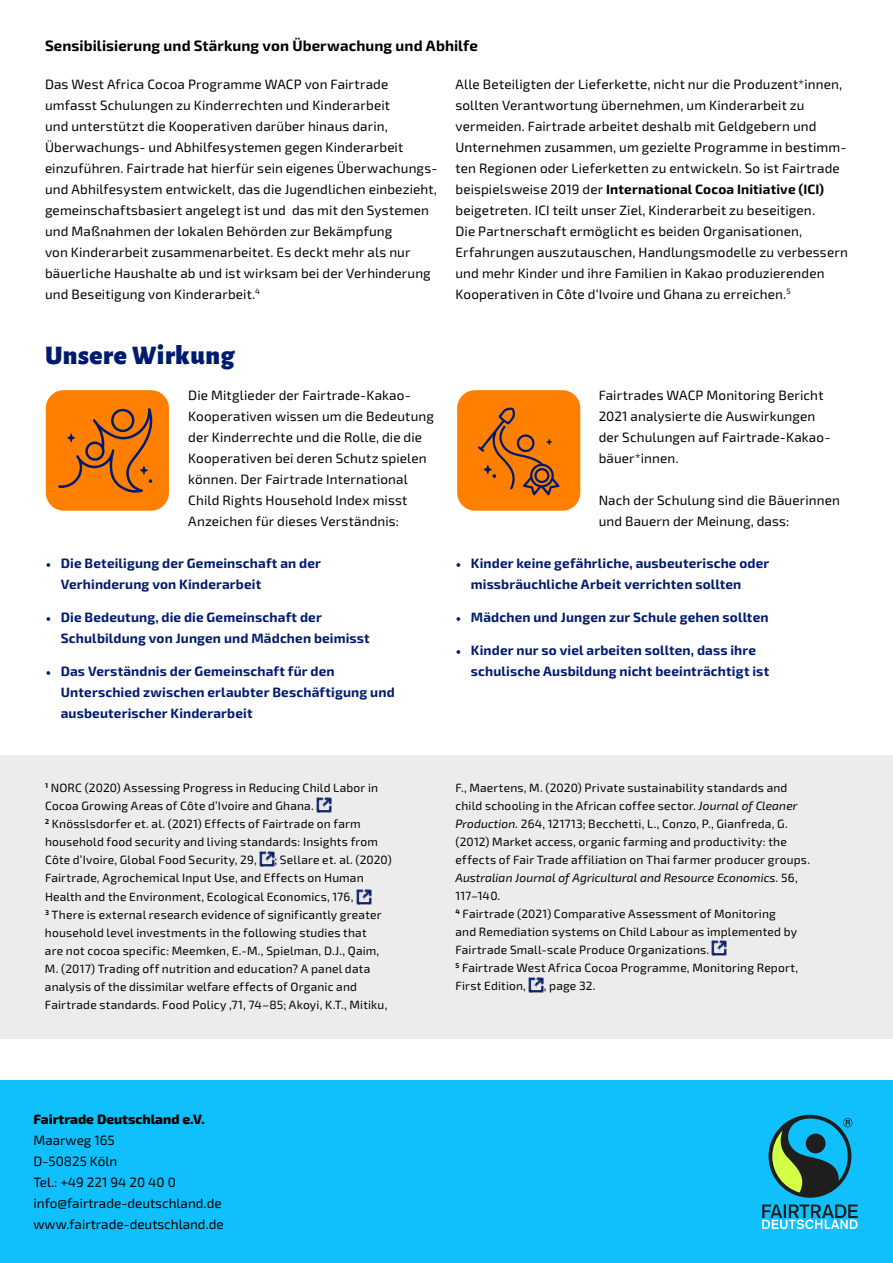
<style>
.page{position:relative;width:893px;height:1263px;background:#fff}
.page>*{position:absolute;margin:0;border:0;box-sizing:border-box;transform-origin:0 0}
.t1{font:900 27px "Alegreya Sans";letter-spacing:.02em;color:#001b6e}
.t2{font:700 15px "Exo 2";letter-spacing:.005em;color:#000}
.t3{font:13.5px/21px "Exo 2";letter-spacing:.01em;color:#000}
.t4{font:700 13.5px/21px "Exo 2";letter-spacing:.01em;color:#001b6e}
.t5{font:800 13.5px "Exo 2";color:#000}
.t6{font:12px/18px "Exo 2";letter-spacing:.015em;color:#000}
.s1{font-weight:700}
.s2{font-family:"Minion Pro"}
.s3{font-style:italic}
</style>
<div class="page">
<div style="left:0;top:755px;width:893px;height:284px;background:#ececec"></div>
<img style="left:317px;top:798px;width:15px;height:15px">
<img style="left:259px;top:852px;width:15px;height:15px">
<img style="left:356px;top:890px;width:15px;height:15px">
<img style="left:712px;top:941px;width:15px;height:15px">
<img style="left:529px;top:977px;width:15px;height:15px">
<div style="left:46px;top:390px;width:123px;height:121px;background:#ff8000;border-radius:18px"></div>
<svg style="left:58px;top:408px;width:94px;height:85px"></svg>
<div style="left:457px;top:390px;width:123px;height:121px;background:#ff8000;border-radius:18px"></div>
<svg style="left:478px;top:408px;width:82px;height:87px"></svg>
<div style="left:0;top:1080px;width:893px;height:183px;background:#0fc0fc"></div>
<svg style="left:762px;top:1115px;width:96px;height:114px"></svg>
<p class="t2" style="left:45px;top:35px;width:434px">Sensibilisierung und Stärkung von Überwachung und Abhilfe</p>
<p class="t3" style="left:45px;top:73px;width:394px">Das West Africa Cocoa Programme WACP von Fairtrade umfasst Schulungen zu Kinderrechten und Kinderarbeit<br>und unterstützt die Kooperativen darüber hinaus darin, Überwachungs- und Abhilfesystemen gegen Kinderarbeit einzuführen. Fairtrade hat hierfür sein eigenes Überwachungs&shy;und Abhilfesystem entwickelt, das die Jugendlichen einbezieht, gemeinschaftsbasiert angelegt ist und das mit den Systemen und Maßnahmen der lokalen Behörden zur Bekämpfung<br>von Kinderarbeit zusammenarbeitet. Es deckt mehr als nur bäuerliche Haushalte ab und ist wirksam bei der Verhinderung und Beseitigung von Kinderarbeit.<sup>4</sup></p>
<p class="t3" style="left:455px;top:73px;width:394px">Alle Beteiligten der Lieferkette, nicht nur die Produzent*innen, sollten Verantwortung übernehmen, um Kinderarbeit zu vermeiden. Fairtrade arbeitet deshalb mit Geldgebern und Unternehmen zusammen, um gezielte Programme in bestimm&shy;ten Regionen oder Lieferketten zu entwickeln. So ist Fairtrade beispielsweise 2019 der <span class="s1">International Cocoa Initiative (ICI) </span>beigetreten. ICI teilt unser Ziel, Kinderarbeit zu beseitigen.<br>Die Partnerschaft ermöglicht es beiden Organisationen, Erfahrungen auszutauschen, Handlungsmodelle zu verbessern und mehr Kinder und ihre Familien in Kakao produzierenden Kooperativen in Côte d‘Ivoire und Ghana zu erreichen.<sup>5</sup></p>
<h1 class="t1" style="left:45px;top:334px;width:191px">Unsere Wirkung</h1>
<p class="t3" style="left:188px;top:384px;width:247px">Die Mitglieder der Fairtrade-Kakao-Kooperativen wissen um die Bedeutung der Kinderrechte und die Rolle, die die Kooperativen bei deren Schutz spielen können. Der Fairtrade International Child Rights Household Index misst Anzeichen für dieses Verständnis:</p>
<p class="t4" style="left:61px;top:552px;width:262px;text-indent:-15px"><span class="s2">•</span> Die Beteiligung der Gemeinschaft an der<br>Verhinderung von Kinderarbeit</p>
<p class="t4" style="left:61px;top:606px;width:310px;text-indent:-15px"><span class="s2">•</span> Die Bedeutung, die die Gemeinschaft der<br>Schulbildung von Jungen und Mädchen beimisst</p>
<p class="t4" style="left:61px;top:660px;width:335px;text-indent:-15px"><span class="s2">•</span> Das Verständnis der Gemeinschaft für den<br>Unterschied zwischen erlaubter Beschäftigung und ausbeuterischer Kinderarbeit</p>
<p class="t3" style="left:599px;top:384px;width:233px">Fairtrades WACP Monitoring Bericht<br>2021 analysierte die Auswirkungen der Schulungen auf Fairtrade-Kakao&shy;bäuer*innen.</p>
<p class="t3" style="left:599px;top:490px;width:243px">Nach der Schulung sind die Bäuerinnen und Bauern der Meinung, dass:</p>
<p class="t4" style="left:471px;top:552px;width:300px;text-indent:-15px"><span class="s2">•</span> Kinder keine gefährliche, ausbeuterische oder missbräuchliche Arbeit verrichten sollten</p>
<p class="t4" style="left:456px;top:606px;width:314px"><span class="s2">•</span> Mädchen und Jungen zur Schule gehen sollten</p>
<p class="t4" style="left:471px;top:639px;width:300px;text-indent:-15px"><span class="s2">•</span> Kinder nur so viel arbeiten sollten, dass ihre schulische Ausbildung nicht beeinträchtigt ist</p>
<p class="t6" style="left:45px;top:779px;width:335px"><sup>1</sup> NORC (2020) Assessing Progress in Reducing Child Labor in Cocoa Growing Areas of Côte d’Ivoire and Ghana.<br><sup>2</sup> Knösslsdorfer et. al. (2021) Effects of Fairtrade on farm household food security and living standards: Insights from Côte d’Ivoire, Global Food Security, 29,</p>
<p class="t6" style="left:45px;top:850px;width:348px;text-indent:229px">; Sellare et. al. (2020)<br>Fairtrade, Agrochemical Input Use, and Effects on Human Health and the Environment, Ecological Economics, 176,<br><sup>3</sup> There is external research evidence of significantly greater household level investments in the following studies that<br>are not cocoa specific: Meemken, E.-M., Spielman, D.J., Qaim, M. (2017) Trading off nutrition and education? A panel data analysis of the dissimilar welfare effects of Organic and Fairtrade standards. Food Policy ,71, 74–85; Akoyi, K.T., Mitiku,</p>
<p class="t6" style="left:455px;top:779px;width:356px">F., Maertens, M. (2020) Private sustainability standards and child schooling in the African coffee sector. <span class="s3">Journal of Cleaner Production.</span> 264, 121713; Becchetti, L., Conzo, P., Gianfreda, G. (2012) Market access, organic farming and productivity: the effects of Fair Trade affiliation on Thai farmer producer groups.<br><span class="s3">Australian Journal of Agricultural and Resource Economics.</span> 56, 117–140.<br><sup>4</sup> Fairtrade (2021) Comparative Assessment of Monitoring<br>and Remediation systems on Child Labour as implemented by Fairtrade Small-scale Produce Organizations.<br><sup>5</sup> Fairtrade West Africa Cocoa Programme, Monitoring Report, First Edition,</p>
<p class="t6" style="left:544px;top:977px;width:54px">, page 32.</p>
<p class="t5" style="left:34px;top:1109px;width:173px">Fairtrade Deutschland e.V.</p>
<p class="t3" style="left:34px;top:1129px;width:192px">Maarweg 165<br>D-50825 Köln<br>Tel.: +49 221 94 20 40 0 info@fairtrade-deutschland.de www.fairtrade-deutschland.de</p>
</div>
